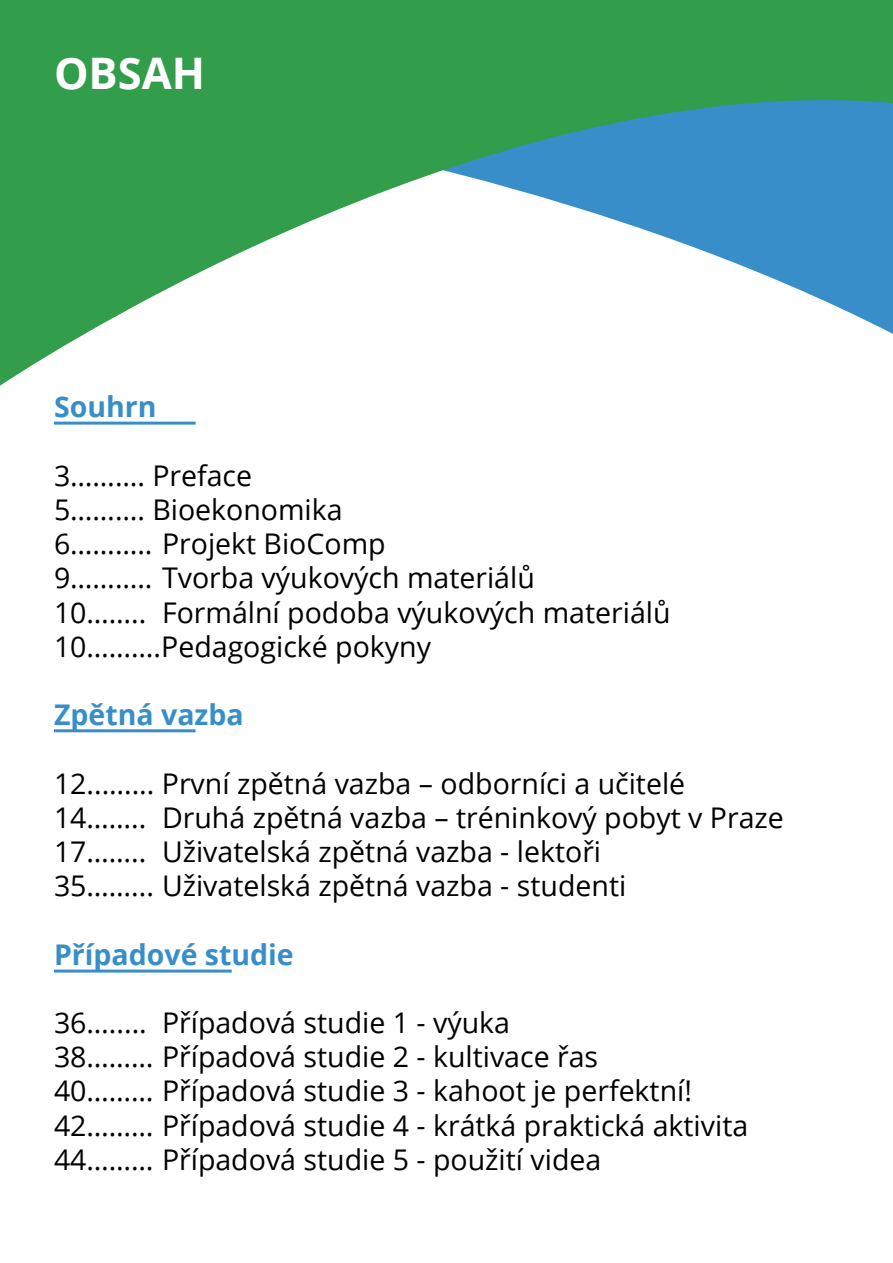
<style>
.page{position:relative;width:893px;height:1263px;background:#fff}
.page>*{position:absolute;margin:0;border:0;box-sizing:border-box;transform-origin:0 0}
.t1{font:700 43.5px "Open Sans";color:#fff}
.t2{font:28.5px/34.2px "Open Sans";color:#000}
.t3{font:700 28.5px "Open Sans";color:#388ec8}
</style>
<div class="page">
<svg style="left:0;top:0;width:893px;height:386px"></svg>
<hr style="left:54px;top:422px;width:142px;height:3px;background:#388ec8">
<hr style="left:54px;top:729px;width:142px;height:3px;background:#388ec8">
<hr style="left:54px;top:969px;width:178px;height:3px;background:#388ec8">
<h1 class="t1" style="left:54px;top:43px;width:153px">OBSAH</h1>
<p class="t3" style="left:54px;top:387px;width:104px">Souhrn</p>
<p class="t2" style="left:54px;top:457px;width:618px">3………. Preface<br>5………. Bioekonomika<br>6……….. Projekt BioComp<br>9……….. Tvorba výukových materiálů<br>10…….. Formální podoba výukových materiálů<br>10……….Pedagogické pokyny</p>
<p class="t3" style="left:54px;top:695px;width:191px">Zpětná vazba</p>
<p class="t2" style="left:54px;top:765px;width:731px">12..….... První zpětná vazba – odborníci a učitelé 14…….. Druhá zpětná vazba – tréninkový pobyt v Praze 17…….. Uživatelská zpětná vazba - lektoři<br>35……... Uživatelská zpětná vazba - studenti</p>
<p class="t3" style="left:54px;top:934px;width:241px">Případové studie</p>
<p class="t2" style="left:54px;top:1005px;width:696px">36…..... Případová studie 1 - výuka<br>38……… Případová studie 2 - kultivace řas<br>40……… Případová studie 3 - kahoot je perfektní!<br>42……… Případová studie 4 - krátká praktická aktivita 44……… Případová studie 5 - použití videa</p>
</div>
